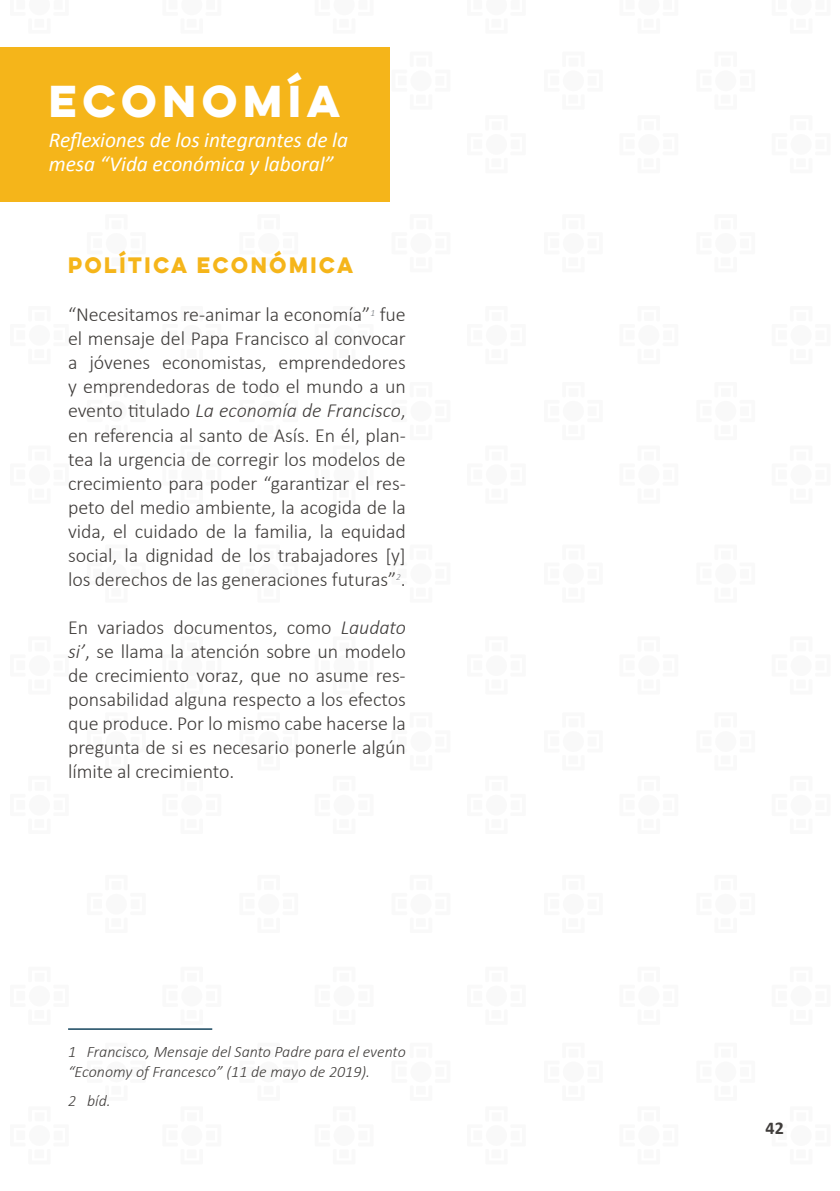
<style>
.page{position:relative;width:840px;height:1191px;background:#fff}
.page>*{position:absolute;margin:0;border:0;box-sizing:border-box;transform-origin:0 0}
.t1{font:700 40px "Lulo Clean W01 One";letter-spacing:-.08em;color:#fff}
.t2{font:italic 21.4px/24px "Calibri";letter-spacing:-.005em;color:#fff}
.t3{font:300 20px/24px "Calibri";letter-spacing:-.005em;color:#403d3b;text-align:justify}
.t4{font:700 20px "Lulo Clean W01 One";letter-spacing:-.09em;color:#f5b51a;scale:.96 1}
.t5{font:700 18px "Calibri";color:#403d3b}
.t6{font:italic 300 16px/20px "Calibri";color:#403d3b}
.s1{font-style:italic}
</style>
<div class="page">
<div style="left:29px;top:1125px;width:21px;height:21px;background:#f9f9f9;border-radius:50%"></div>
<div style="left:181px;top:1125px;width:21px;height:21px;background:#f9f9f9;border-radius:50%"></div>
<div style="left:333px;top:1125px;width:21px;height:21px;background:#f9f9f9;border-radius:50%"></div>
<div style="left:485px;top:1125px;width:22px;height:21px;background:#f9f9f9;border-radius:50%"></div>
<div style="left:637px;top:1125px;width:22px;height:21px;background:#f9f9f9;border-radius:50%"></div>
<div style="left:790px;top:1125px;width:21px;height:21px;background:#f9f9f9;border-radius:50%"></div>
<div style="left:29px;top:985px;width:21px;height:21px;background:#f9f9f9;border-radius:50%"></div>
<div style="left:106px;top:1061px;width:21px;height:21px;background:#f9f9f9;border-radius:50%"></div>
<div style="left:181px;top:985px;width:21px;height:21px;background:#f9f9f9;border-radius:50%"></div>
<div style="left:258px;top:1061px;width:21px;height:21px;background:#f9f9f9;border-radius:50%"></div>
<div style="left:333px;top:985px;width:21px;height:21px;background:#f9f9f9;border-radius:50%"></div>
<div style="left:410px;top:1061px;width:21px;height:21px;background:#f9f9f9;border-radius:50%"></div>
<div style="left:485px;top:985px;width:22px;height:21px;background:#f9f9f9;border-radius:50%"></div>
<div style="left:562px;top:1061px;width:21px;height:21px;background:#f9f9f9;border-radius:50%"></div>
<div style="left:637px;top:985px;width:22px;height:21px;background:#f9f9f9;border-radius:50%"></div>
<div style="left:714px;top:1061px;width:22px;height:21px;background:#f9f9f9;border-radius:50%"></div>
<div style="left:790px;top:985px;width:21px;height:21px;background:#f9f9f9;border-radius:50%"></div>
<div style="left:106px;top:893px;width:21px;height:21px;background:#f9f9f9;border-radius:50%"></div>
<div style="left:258px;top:893px;width:21px;height:21px;background:#f9f9f9;border-radius:50%"></div>
<div style="left:410px;top:893px;width:21px;height:21px;background:#f9f9f9;border-radius:50%"></div>
<div style="left:562px;top:893px;width:21px;height:21px;background:#f9f9f9;border-radius:50%"></div>
<div style="left:714px;top:893px;width:22px;height:21px;background:#f9f9f9;border-radius:50%"></div>
<div style="left:29px;top:794px;width:21px;height:21px;background:#f9f9f9;border-radius:50%"></div>
<div style="left:181px;top:794px;width:21px;height:21px;background:#f9f9f9;border-radius:50%"></div>
<div style="left:333px;top:794px;width:21px;height:21px;background:#f9f9f9;border-radius:50%"></div>
<div style="left:485px;top:794px;width:22px;height:21px;background:#f9f9f9;border-radius:50%"></div>
<div style="left:637px;top:794px;width:22px;height:21px;background:#f9f9f9;border-radius:50%"></div>
<div style="left:790px;top:794px;width:21px;height:21px;background:#f9f9f9;border-radius:50%"></div>
<div style="left:29px;top:655px;width:21px;height:21px;background:#f9f9f9;border-radius:50%"></div>
<div style="left:106px;top:731px;width:21px;height:21px;background:#f9f9f9;border-radius:50%"></div>
<div style="left:181px;top:655px;width:21px;height:21px;background:#f9f9f9;border-radius:50%"></div>
<div style="left:258px;top:731px;width:21px;height:21px;background:#f9f9f9;border-radius:50%"></div>
<div style="left:333px;top:655px;width:21px;height:21px;background:#f9f9f9;border-radius:50%"></div>
<div style="left:410px;top:731px;width:21px;height:21px;background:#f9f9f9;border-radius:50%"></div>
<div style="left:485px;top:655px;width:22px;height:21px;background:#f9f9f9;border-radius:50%"></div>
<div style="left:562px;top:731px;width:21px;height:21px;background:#f9f9f9;border-radius:50%"></div>
<div style="left:637px;top:655px;width:22px;height:21px;background:#f9f9f9;border-radius:50%"></div>
<div style="left:714px;top:731px;width:22px;height:21px;background:#f9f9f9;border-radius:50%"></div>
<div style="left:790px;top:655px;width:21px;height:21px;background:#f9f9f9;border-radius:50%"></div>
<div style="left:106px;top:563px;width:21px;height:21px;background:#f9f9f9;border-radius:50%"></div>
<div style="left:258px;top:563px;width:21px;height:21px;background:#f9f9f9;border-radius:50%"></div>
<div style="left:410px;top:563px;width:21px;height:21px;background:#f9f9f9;border-radius:50%"></div>
<div style="left:562px;top:563px;width:21px;height:21px;background:#f9f9f9;border-radius:50%"></div>
<div style="left:714px;top:563px;width:22px;height:21px;background:#f9f9f9;border-radius:50%"></div>
<div style="left:29px;top:464px;width:21px;height:21px;background:#f9f9f9;border-radius:50%"></div>
<div style="left:181px;top:464px;width:21px;height:21px;background:#f9f9f9;border-radius:50%"></div>
<div style="left:333px;top:464px;width:21px;height:21px;background:#f9f9f9;border-radius:50%"></div>
<div style="left:485px;top:464px;width:22px;height:21px;background:#f9f9f9;border-radius:50%"></div>
<div style="left:637px;top:464px;width:22px;height:21px;background:#f9f9f9;border-radius:50%"></div>
<div style="left:790px;top:464px;width:21px;height:21px;background:#f9f9f9;border-radius:50%"></div>
<div style="left:29px;top:325px;width:21px;height:21px;background:#f9f9f9;border-radius:50%"></div>
<div style="left:106px;top:401px;width:21px;height:21px;background:#f9f9f9;border-radius:50%"></div>
<div style="left:181px;top:325px;width:21px;height:21px;background:#f9f9f9;border-radius:50%"></div>
<div style="left:258px;top:401px;width:21px;height:21px;background:#f9f9f9;border-radius:50%"></div>
<div style="left:333px;top:325px;width:21px;height:21px;background:#f9f9f9;border-radius:50%"></div>
<div style="left:410px;top:401px;width:21px;height:21px;background:#f9f9f9;border-radius:50%"></div>
<div style="left:485px;top:325px;width:22px;height:21px;background:#f9f9f9;border-radius:50%"></div>
<div style="left:562px;top:401px;width:21px;height:21px;background:#f9f9f9;border-radius:50%"></div>
<div style="left:637px;top:325px;width:22px;height:21px;background:#f9f9f9;border-radius:50%"></div>
<div style="left:714px;top:401px;width:22px;height:21px;background:#f9f9f9;border-radius:50%"></div>
<div style="left:790px;top:325px;width:21px;height:21px;background:#f9f9f9;border-radius:50%"></div>
<div style="left:106px;top:233px;width:21px;height:21px;background:#f9f9f9;border-radius:50%"></div>
<div style="left:258px;top:233px;width:21px;height:21px;background:#f9f9f9;border-radius:50%"></div>
<div style="left:410px;top:233px;width:21px;height:21px;background:#f9f9f9;border-radius:50%"></div>
<div style="left:562px;top:233px;width:21px;height:21px;background:#f9f9f9;border-radius:50%"></div>
<div style="left:714px;top:233px;width:22px;height:21px;background:#f9f9f9;border-radius:50%"></div>
<div style="left:485px;top:134px;width:22px;height:21px;background:#f9f9f9;border-radius:50%"></div>
<div style="left:637px;top:134px;width:22px;height:21px;background:#f9f9f9;border-radius:50%"></div>
<div style="left:790px;top:134px;width:21px;height:21px;background:#f9f9f9;border-radius:50%"></div>
<div style="left:410px;top:70px;width:21px;height:21px;background:#f9f9f9;border-radius:50%"></div>
<div style="left:562px;top:70px;width:21px;height:21px;background:#f9f9f9;border-radius:50%"></div>
<div style="left:714px;top:70px;width:22px;height:21px;background:#f9f9f9;border-radius:50%"></div>
<div style="left:0;top:48px;width:389px;height:154px;background:#f5b51a"></div>
<hr style="left:68px;top:1028px;width:144px;height:1px;background:#053852">
<h1 class="t1" style="left:49px;top:72px;width:301px">ECONOMÍA</h1>
<p class="t2" style="left:49px;top:127px;width:300px">Reflexiones de los integrantes de la mesa “Vida económica y laboral”</p>
<p class="t4" style="left:68px;top:251px;width:302px">POLÍTICA ECONÓMICA</p>
<p class="t3" style="left:68px;top:303px;width:339px">“Necesitamos re-animar la economía”<sup>1</sup> fue el mensaje del Papa Francisco al convocar a jóvenes economistas, emprendedores y emprendedoras de todo el mundo a un evento titulado <span class="s1">La economía de Francisco</span>, en referencia al santo de Asís. En él, plan&shy;tea la urgencia de corregir los modelos de crecimiento para poder “garantizar el res&shy;peto del medio ambiente, la acogida de la vida, el cuidado de la familia, la equidad social, la dignidad de los trabajadores [y] los derechos de las generaciones futuras”<sup>2</sup>.</p>
<p class="t3" style="left:68px;top:615px;width:339px">En variados documentos, como <span class="s1">Laudato si’</span>, se llama la atención sobre un modelo de crecimiento voraz, que no asume res&shy;ponsabilidad alguna respecto a los efectos que produce. Por lo mismo cabe hacerse la pregunta de si es necesario ponerle algún límite al crecimiento.</p>
<p class="t6" style="left:68px;top:1042px;width:339px">1 Francisco, Mensaje del Santo Padre para el evento “Economy of Francesco” (11 de mayo de 2019).</p>
<p class="t6" style="left:68px;top:1090px;width:44px">2 bíd.</p>
<p class="t5" style="left:765px;top:1116px;width:20px">42</p>
</div>
